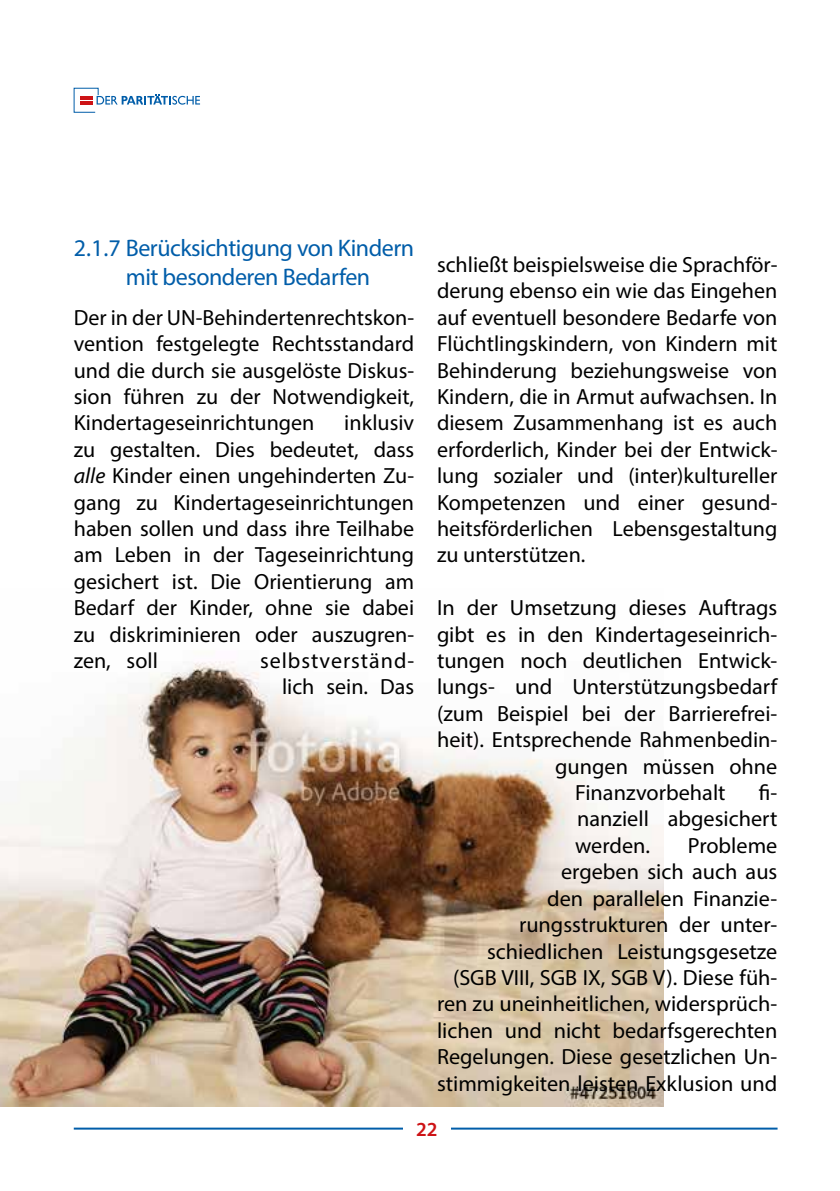
<style>
.page{position:relative;width:840px;height:1191px;background:#fff}
.page>*{position:absolute;margin:0;border:0;box-sizing:border-box;transform-origin:0 0}
.t1{font:24px/28.8px "Myriad Pro";letter-spacing:-.02em;color:#005da9;text-align:center}
.t2{font:22px/26.4px "Myriad Pro";color:#000;text-align:justify}
.t3{font:22px/26.4px "Myriad Pro";letter-spacing:.045em;color:#000;text-align:right}
.t4{font:600 20px "Myriad Pro";color:#cd1316}
.s1{font-style:italic}
</style>
<div class="page">
<hr style="left:74px;top:1127px;width:703px;height:2px;background:#005da9">
<div style="left:403px;top:1121px;width:47px;height:34px;background:#fff"></div>
<svg style="left:74px;top:88px;width:126px;height:25px"></svg>
<img style="left:0;top:661px;width:662px;height:445px">
<p class="t1" style="left:74px;top:233px;width:342px">2.1.7 Berücksichtigung von Kindern mit besonderen Bedarfen</p>
<p class="t2" style="left:74px;top:304px;width:342px">Der in der UN-Behindertenrechtskon&shy;vention festgelegte Rechtsstandard und die durch sie ausgelöste Diskus&shy;sion führen zu der Notwendigkeit, Kindertageseinrichtungen</p>
<p class="t2" style="left:74px;top:409px;width:342px;text-indent:270px">inklusiv zu gestalten. Dies bedeutet, dass <span class="s1">alle</span> Kinder einen ungehinderten Zu&shy;gang zu Kindertageseinrichtungen haben sollen und dass ihre Teilhabe am Leben in der Tageseinrichtung gesichert ist. Die Orientierung am Bedarf der Kinder, ohne sie dabei zu diskriminieren oder auszugren&shy;zen, soll</p>
<p class="t3" style="left:260px;top:647px;width:156px">selbstverständ&shy;lich sein. Das</p>
<p class="t2" style="left:437px;top:251px;width:342px">schließt beispielsweise die Sprachför&shy;derung ebenso ein wie das Eingehen auf eventuell besondere Bedarfe von Flüchtlingskindern, von Kindern mit Behinderung beziehungsweise von Kindern, die in Armut aufwachsen. In diesem Zusammenhang ist es auch erforderlich, Kinder bei der Entwick&shy;lung sozialer und (inter)kultureller Kompetenzen und einer gesund&shy;heitsförderlichen Lebensgestaltung zu unterstützen.</p>
<p class="t2" style="left:437px;top:594px;width:342px">In der Umsetzung dieses Auftrags</p>
<p class="t2" style="left:437px;top:620px;width:342px">gibt es in den Kindertageseinrich-</p>
<p class="t2" style="left:437px;top:647px;width:342px">tungen noch deutlichen Entwick-</p>
<p class="t2" style="left:437px;top:673px;width:342px">lungs- und Unterstützungsbedarf</p>
<p class="t2" style="left:437px;top:700px;width:342px">(zum Beispiel bei der Barrierefrei-</p>
<p class="t2" style="left:437px;top:726px;width:342px">heit). Entsprechende Rahmenbedin-</p>
<p class="t2" style="left:555px;top:752px;width:223px">gungen müssen ohne</p>
<p class="t2" style="left:575px;top:779px;width:152px">Finanzvorbehalt</p>
<p class="t2" style="left:575px;top:779px;width:204px;text-indent:184px">fi&shy;nanziell abgesichert werden.</p>
<p class="t2" style="left:437px;top:832px;width:342px;text-align:right">Probleme<br>ergeben sich auch aus<br>den parallelen Finanzie&shy;rungsstrukturen der unter&shy;schiedlichen Leistungsgesetze<br>(SGB VIII, SGB IX, SGB V). Diese füh&shy;ren zu uneinheitlichen, widersprüch&shy;lichen und nicht bedarfsgerechten<br>Regelungen. Diese gesetzlichen Un&shy;stimmigkeiten leisten Exklusion und</p>
<p class="t4" style="left:416px;top:1116px;width:23px">22</p>
</div>
